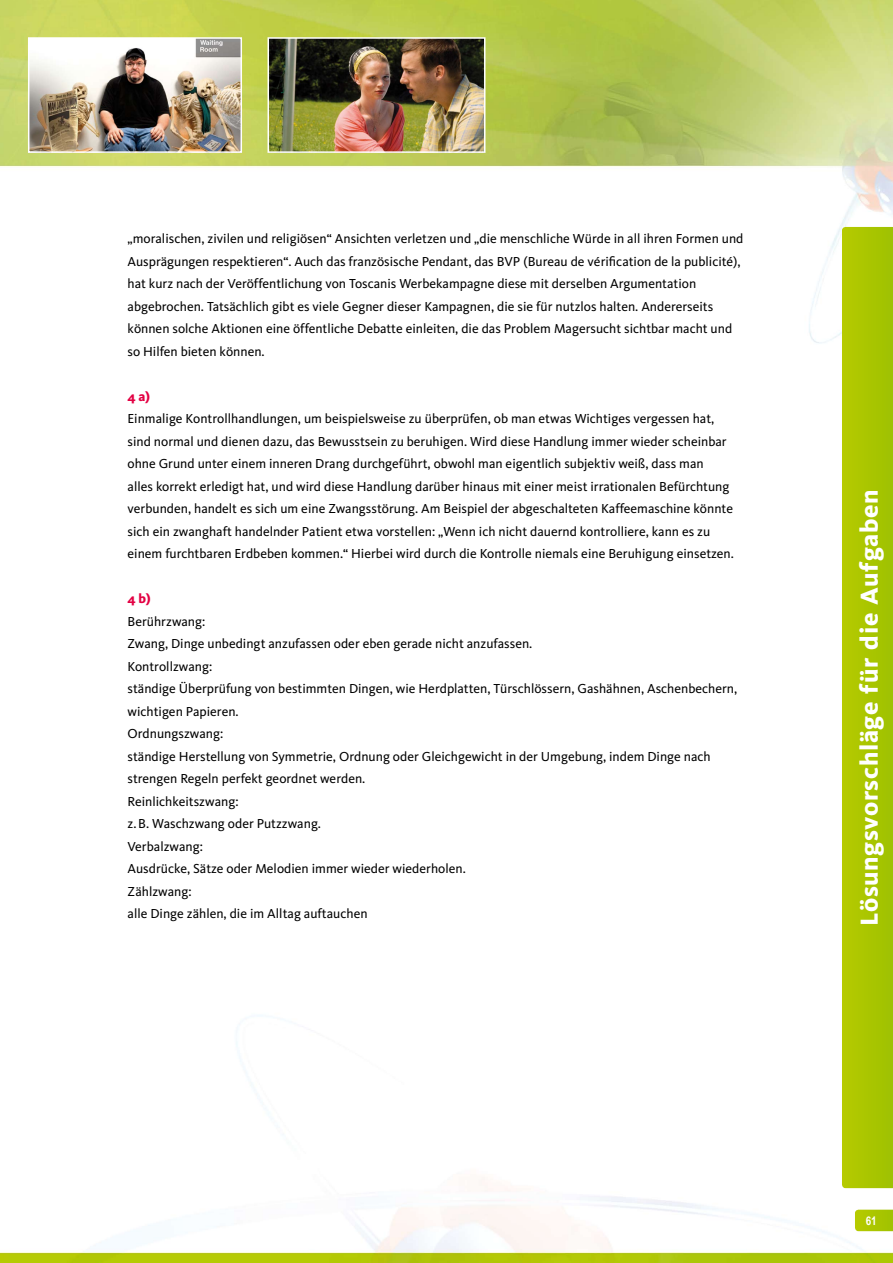
<style>
.page{position:relative;width:893px;height:1263px;background:#fff}
.page>*{position:absolute;margin:0;border:0;box-sizing:border-box;transform-origin:0 0}
.t1{font:800 25.5px "Kievit";letter-spacing:.025em;color:#fff}
.t2{font:13.5px/22.5px "Kievit";color:#000}
.t3{font:800 13.5px "Kievit";color:#e30043}
.t4{font:700 12px "Arial Narrow";color:#fff}
</style>
<div class="page">
<img style="left:0;top:0;width:893px;height:1263px">
<svg style="left:855px;top:1210px;width:38px;height:21px"></svg>
<img style="left:271px;top:40px;width:211px;height:110px">
<div style="left:268px;top:37px;width:217px;height:116px;border:2px solid #fff"></div>
<img style="left:31px;top:40px;width:208px;height:110px">
<div style="left:28px;top:37px;width:214px;height:116px;border:2px solid #fff"></div>
<svg style="left:842px;top:227px;width:51px;height:961px"></svg>
<p class="t2" style="left:128px;top:227px;width:617px">„moralischen, zivilen und religiösen“ Ansichten verletzen und „die menschliche Würde in all ihren Formen und Ausprägungen respektieren“. Auch das französische Pendant, das BVP (Bureau de vérification de la publicité), hat kurz nach der Veröffentlichung von Toscanis Werbekampagne diese mit derselben Argumentation abgebrochen. Tatsächlich gibt es viele Gegner dieser Kampagnen, die sie für nutzlos halten. Andererseits können solche Aktionen eine öffentliche Debatte einleiten, die das Problem Magersucht sichtbar macht und so Hilfen bieten können.</p>
<p class="t3" style="left:128px;top:388px;width:24px">4 a)</p>
<p class="t2" style="left:128px;top:407px;width:608px">Einmalige Kontrollhandlungen, um beispielsweise zu überprüfen, ob man etwas Wichtiges vergessen hat, sind normal und dienen dazu, das Bewusstsein zu beruhigen. Wird diese Handlung immer wieder scheinbar ohne Grund unter einem inneren Drang durchgeführt, obwohl man eigentlich subjektiv weiß, dass man<br>alles korrekt erledigt hat, und wird diese Handlung darüber hinaus mit einer meist irrationalen Befürchtung verbunden, handelt es sich um eine Zwangsstörung. Am Beispiel der abgeschalteten Kaffeemaschine könnte sich ein zwanghaft handelnder Patient etwa vorstellen: „Wenn ich nicht dauernd kontrolliere, kann es zu einem furchtbaren Erdbeben kommen.“ Hierbei wird durch die Kontrolle niemals eine Beruhigung einsetzen.</p>
<p class="t3" style="left:128px;top:590px;width:25px">4 b)</p>
<p class="t2" style="left:128px;top:610px;width:611px">Berührzwang:<br>Zwang, Dinge unbedingt anzufassen oder eben gerade nicht anzufassen.<br>Kontrollzwang:<br>ständige Überprüfung von bestimmten Dingen, wie Herdplatten, Türschlössern, Gashähnen, Aschenbechern, wichtigen Papieren.<br>Ordnungszwang:<br>ständige Herstellung von Symmetrie, Ordnung oder Gleichgewicht in der Umgebung, indem Dinge nach strengen Regeln perfekt geordnet werden.<br>Reinlichkeitszwang:<br>z.B. Waschzwang oder Putzzwang.<br>Verbalzwang:<br>Ausdrücke, Sätze oder Melodien immer wieder wiederholen.<br>Zählzwang:<br>alle Dinge zählen, die im Alltag auftauchen</p>
<h1 class="t1" style="left:854px;top:926px;width:438px;rotate:-90deg">Lösungsvorschläge für die Aufgaben</h1>
<p class="t4" style="left:866px;top:1211px;width:12px">61</p>
</div>
